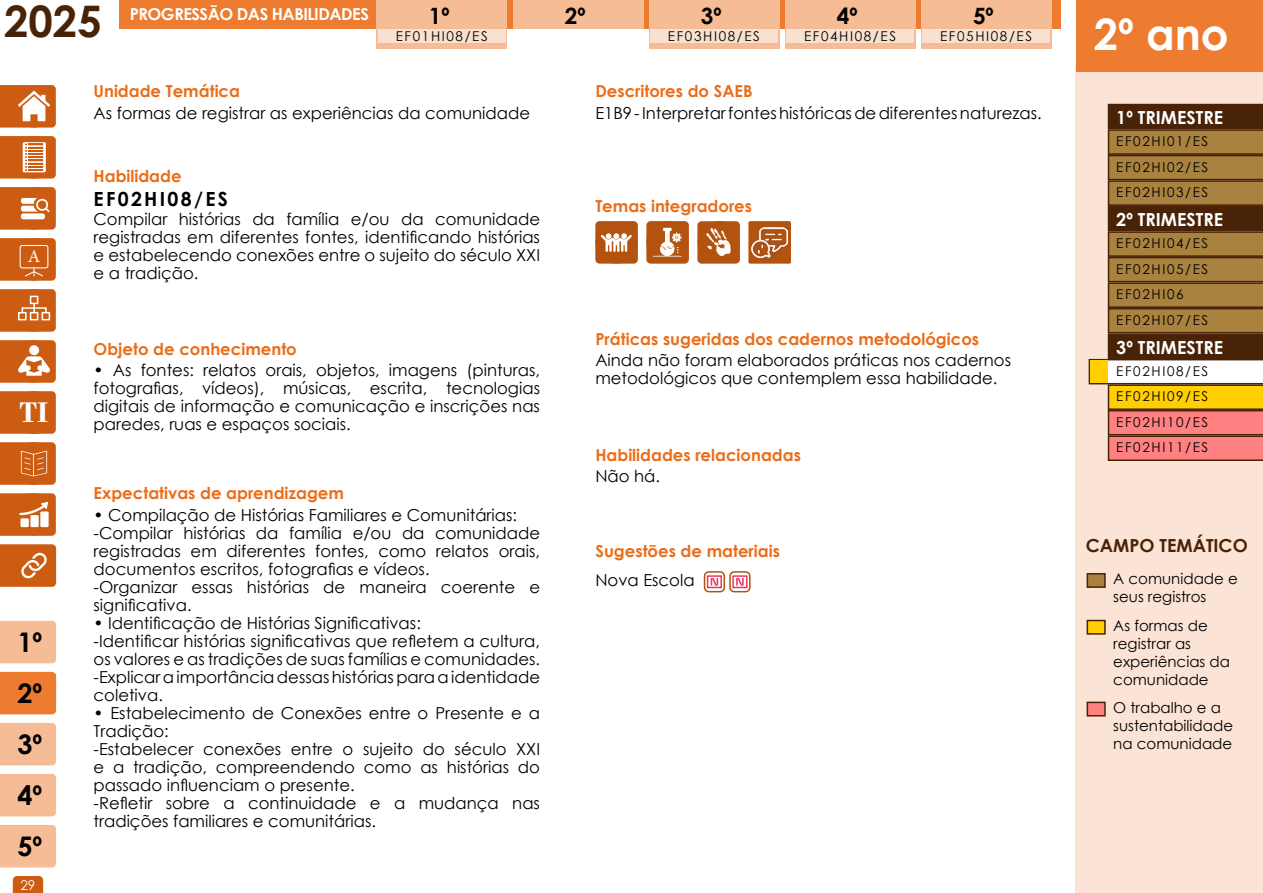
<style>
.page{position:relative;width:1263px;height:893px;background:#fff}
.page>*{position:absolute;margin:0;border:0;box-sizing:border-box;transform-origin:0 0}
.t1{font:700 43.5px "Century Gothic";color:#fff}
.t2{font:700 43.5px "Century Gothic";color:#492307}
.t3{font:700 29.85px "Bodoni";color:#fff}
.t4{font:700 27px/51px "Century Gothic";color:#000;text-align:justify}
.t5{font:700 22.5px "Century Gothic";color:#000}
.t6{font:700 19.5px "Century Gothic";letter-spacing:.12em;color:#000}
.t7{font:700 18px "Century Gothic";color:#fff}
.t8{font:700 18px "Century Gothic";color:#492307}
.t9{font:18px "Minion Pro";color:#fff}
.t10{font:16.5px/18px "Century Gothic";color:#000}
.t11{font:700 16.5px "Century Gothic";color:#eb6d19}
.t12{font:700 16.5px "Century Gothic";letter-spacing:-.03em;color:#fff}
.t13{font:15px/18px "Century Gothic";color:#000}
.t14{font:13.5px/25.5px "Century Gothic";letter-spacing:.12em;color:#000;text-align:justify}
.t15{font:13.5px "Century Gothic";color:#fff}
</style>
<div class="page">
<svg style="left:0;top:391px;width:56px;height:43px"></svg>
<div style="left:0;top:621px;width:56px;height:42px;background:#f5bc95"></div>
<div style="left:0;top:672px;width:56px;height:42px;background:#ed7c31"></div>
<div style="left:0;top:723px;width:56px;height:42px;background:#f5bc95"></div>
<div style="left:0;top:774px;width:56px;height:42px;background:#f5bc95"></div>
<div style="left:0;top:825px;width:56px;height:42px;background:#f5bc95"></div>
<svg style="left:13px;top:876px;width:30px;height:17px"></svg>
<div style="left:1075px;top:65px;width:188px;height:828px;background:#fbe4d5"></div>
<div style="left:1076px;top:0;width:187px;height:72px;background:#ed7c31"></div>
<div style="left:1086px;top:573px;width:20px;height:15px;background:#a8823e;border:2px solid #492307"></div>
<div style="left:1086px;top:620px;width:20px;height:15px;background:#ffcf01;border:2px solid #492307"></div>
<div style="left:1086px;top:702px;width:20px;height:14px;background:#ff8181;border:2px solid #492307"></div>
<div style="left:119px;top:0;width:942px;height:29px;background:#ed7c31"></div>
<div style="left:921px;top:0;width:130px;height:29px;background:#f5bc95"></div>
<div style="left:785px;top:0;width:130px;height:29px;background:#f5bc95"></div>
<div style="left:649px;top:0;width:130px;height:29px;background:#f5bc95"></div>
<div style="left:513px;top:0;width:130px;height:29px;background:#f5bc95"></div>
<div style="left:377px;top:0;width:130px;height:29px;background:#f5bc95"></div>
<svg style="left:0;top:85px;width:56px;height:43px"></svg>
<svg style="left:0;top:136px;width:56px;height:43px;background:#d4783b"></svg>
<svg style="left:0;top:187px;width:56px;height:43px;background:#d47639"></svg>
<svg style="left:0;top:238px;width:56px;height:43px;background:#cf6722"></svg>
<svg style="left:0;top:289px;width:56px;height:43px;background:#d16d2c"></svg>
<svg style="left:0;top:340px;width:56px;height:43px;background:#d5793c"></svg>
<svg style="left:0;top:493px;width:56px;height:43px;background:#d4783b"></svg>
<div style="left:13px;top:391px;width:42px;height:43px;background:#cc5c12;border-radius:50%"></div>
<svg style="left:0;top:442px;width:56px;height:43px;background:#cf6620"></svg>
<svg style="left:0;top:544px;width:56px;height:43px;background:#d06b28"></svg>
<svg style="left:1089px;top:104px;width:174px;height:357px;background:#aa7e4e"></svg>
<div style="left:1090px;top:360px;width:18px;height:23px;background:#ffcf01"></div>
<div style="left:704px;top:571px;width:21px;height:21px;border:2px solid #b45210;border-radius:4px"></div>
<svg style="left:711px;top:578px;width:7px;height:7px"></svg>
<div style="left:707px;top:575px;width:15px;height:13px;border:2px solid #e83966"></div>
<div style="left:729px;top:571px;width:21px;height:21px;border:2px solid #b45210;border-radius:4px"></div>
<svg style="left:736px;top:578px;width:8px;height:7px"></svg>
<div style="left:732px;top:575px;width:15px;height:13px;border:2px solid #e83966"></div>
<div style="left:595px;top:221px;width:43px;height:43px;background:#b45210;border-radius:4px"></div>
<svg style="left:601px;top:233px;width:31px;height:19px"></svg>
<div style="left:921px;top:27px;width:130px;height:22px;background:#f5bc95"></div>
<div style="left:377px;top:27px;width:130px;height:22px;background:#f5bc95"></div>
<div style="left:922px;top:29px;width:128px;height:14px;background:#fae0ce"></div>
<div style="left:378px;top:29px;width:128px;height:14px;background:#fae0ce"></div>
<div style="left:785px;top:27px;width:130px;height:22px;background:#f5bc95"></div>
<div style="left:649px;top:27px;width:130px;height:22px;background:#f5bc95"></div>
<div style="left:786px;top:29px;width:128px;height:14px;background:#fae0ce"></div>
<div style="left:650px;top:29px;width:128px;height:14px;background:#fae0ce"></div>
<div style="left:646px;top:221px;width:43px;height:43px;background:#b45210;border-radius:4px"></div>
<svg style="left:653px;top:227px;width:29px;height:30px"></svg>
<div style="left:697px;top:221px;width:43px;height:43px;background:#b45210;border-radius:4px"></div>
<svg style="left:706px;top:228px;width:25px;height:28px"></svg>
<div style="left:748px;top:221px;width:43px;height:43px;background:#b45210;border-radius:2px"></div>
<img style="left:752px;top:227px;width:35px;height:30px">
<h1 class="t2" style="left:4px;top:-12px;width:99px">2025</h1>
<p class="t12" style="left:130px;top:2px;width:241px">PROGRESSÃO DAS HABILIDADES</p>
<h3 class="t5" style="left:429px;top:-1px;width:22px">1º</h3>
<h3 class="t5" style="left:565px;top:-1px;width:22px">2º</h3>
<h3 class="t5" style="left:701px;top:-1px;width:22px">3º</h3>
<h3 class="t5" style="left:837px;top:-1px;width:22px">4º</h3>
<h3 class="t5" style="left:973px;top:-1px;width:22px">5º</h3>
<p class="t14" style="left:396px;top:23px;width:94px">EF01HI08/ES</p>
<p class="t14" style="left:668px;top:23px;width:94px">EF03HI08/ES</p>
<p class="t14" style="left:804px;top:23px;width:94px">EF04HI08/ES</p>
<p class="t14" style="left:940px;top:23px;width:94px">EF05HI08/ES</p>
<p class="t11" style="left:94px;top:79px;width:148px">Unidade Temática</p>
<p class="t11" style="left:595px;top:79px;width:159px">Descritores do SAEB</p>
<p class="t9" style="left:28px;top:244px;width:14px">A</p>
<h2 class="t3" style="left:19px;top:395px;width:30px">TI</h2>
<h3 class="t4" style="left:17px;top:616px;width:26px">1º 2º 3º 4º 5º</h3>
<p class="t15" style="left:20px;top:875px;width:16px">29</p>
<p class="t10" style="left:94px;top:103px;width:438px">As formas de registrar as experiências da comunidade</p>
<p class="t11" style="left:94px;top:164px;width:90px">Habilidade</p>
<p class="t6" style="left:94px;top:184px;width:136px">EF02HI08/ES</p>
<p class="t10" style="left:94px;top:210px;width:448px;text-align:justify">Compilar histórias da família e/ou da comunidade registradas em diferentes fontes, identificando histórias e estabelecendo conexões entre o sujeito do século XXI e a tradição.</p>
<p class="t11" style="left:94px;top:336px;width:205px">Objeto de conhecimento</p>
<p class="t10" style="left:94px;top:361px;width:448px;text-align:justify">• As fontes: relatos orais, objetos, imagens (pinturas, fotografias, vídeos), músicas, escrita, tecnologias digitais de informação e comunicação e inscrições nas paredes, ruas e espaços sociais.</p>
<p class="t11" style="left:94px;top:481px;width:252px">Expectativas de aprendizagem</p>
<p class="t10" style="left:94px;top:505px;width:448px">• Compilação de Histórias Familiares e Comunitárias: -Compilar histórias da família e/ou da comunidade registradas em diferentes fontes, como relatos orais, documentos escritos, fotografias e vídeos.<br>-Organizar essas histórias de maneira coerente e significativa.</p>
<p class="t10" style="left:94px;top:613px;width:448px">• Identificação de Histórias Significativas:<br>-Identificar histórias significativas que refletem a cultura, os valores e as tradições de suas famílias e comunidades. -Explicar a importância dessas histórias para a identidade coletiva.</p>
<p class="t10" style="left:94px;top:703px;width:448px">• Estabelecimento de Conexões entre o Presente e a Tradição:<br>-Estabelecer conexões entre o sujeito do século XXI e a tradição, compreendendo como as histórias do passado influenciam o presente.<br>-Refletir sobre a continuidade e a mudança nas tradições familiares e comunitárias.</p>
<p class="t10" style="left:595px;top:103px;width:448px">E1B9 - Interpretar fontes históricas de diferentes naturezas.</p>
<p class="t11" style="left:595px;top:194px;width:158px">Temas integradores</p>
<p class="t11" style="left:595px;top:327px;width:385px">Práticas sugeridas dos cadernos metodológicos</p>
<p class="t10" style="left:595px;top:351px;width:417px">Ainda não foram elaborados práticas nos cadernos metodológicos que contemplem essa habilidade.</p>
<p class="t11" style="left:595px;top:442px;width:207px">Habilidades relacionadas</p>
<p class="t10" style="left:595px;top:467px;width:66px">Não há.</p>
<p class="t11" style="left:595px;top:538px;width:186px">Sugestões de materiais</p>
<p class="t10" style="left:595px;top:570px;width:101px">Nova Escola</p>
<h1 class="t1" style="left:1094px;top:1px;width:136px">2º ano</h1>
<p class="t7" style="left:1116px;top:104px;width:108px">1º TRIMESTRE</p>
<p class="t14" style="left:1116px;top:128px;width:94px">EF02HI01/ES EF02HI02/ES EF02HI03/ES</p>
<p class="t14" style="left:1116px;top:230px;width:94px;text-align:left">EF02HI04/ES<br>EF02HI05/ES<br>EF02HI06<br>EF02HI07/ES</p>
<p class="t14" style="left:1116px;top:358px;width:94px">EF02HI08/ES EF02HI09/ES EF02HI10/ES EF02HI11/ES</p>
<p class="t7" style="left:1116px;top:206px;width:108px">2º TRIMESTRE</p>
<p class="t7" style="left:1116px;top:333px;width:108px">3º TRIMESTRE</p>
<p class="t8" style="left:1086px;top:532px;width:163px">CAMPO TEMÁTICO</p>
<p class="t13" style="left:1113px;top:570px;width:126px">A comunidade e seus registros</p>
<p class="t13" style="left:1113px;top:616px;width:118px">As formas de registrar as experiências da comunidade</p>
<p class="t13" style="left:1113px;top:698px;width:121px">O trabalho e a sustentabilidade na comunidade</p>
</div>
